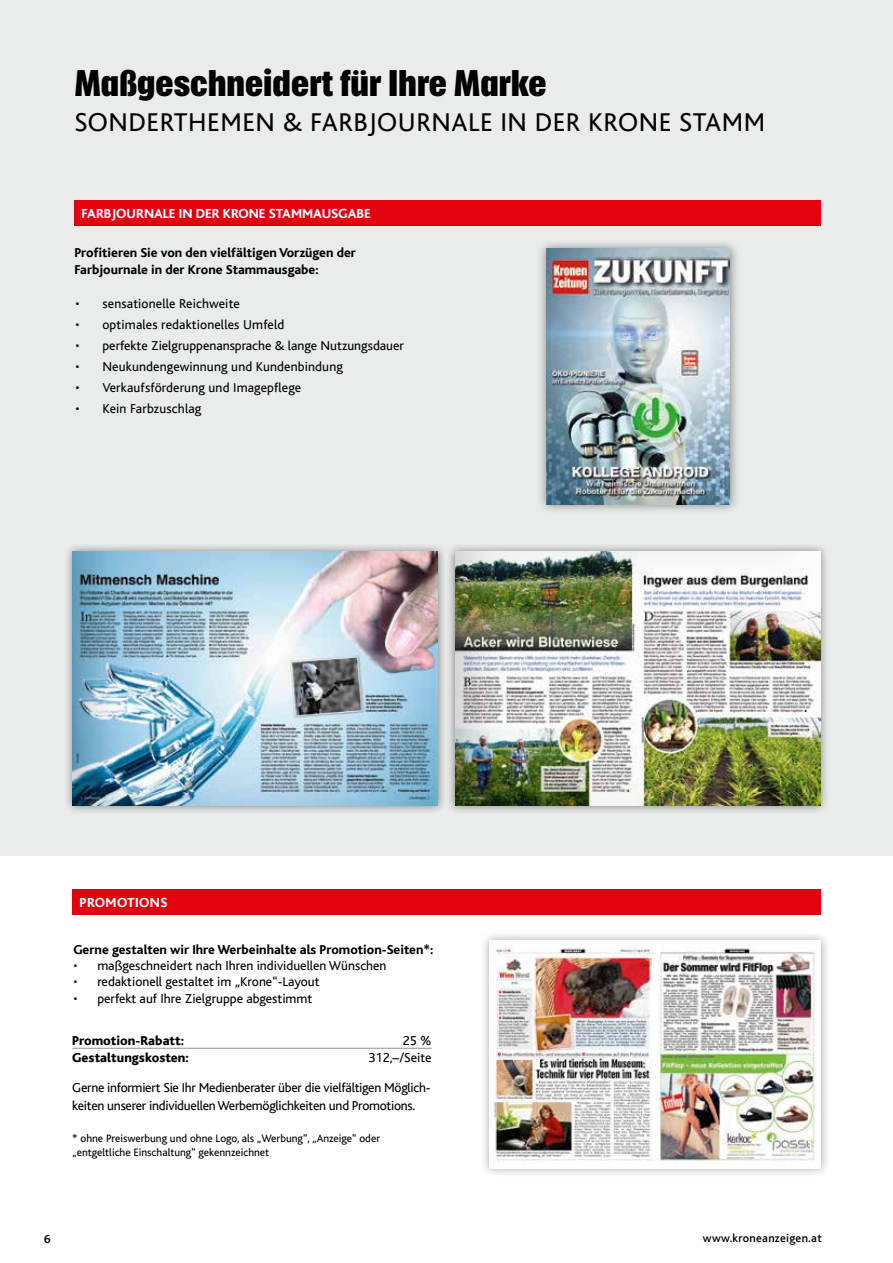
<style>
.page{position:relative;width:893px;height:1263px;background:#fff}
.page>*{position:absolute;margin:0;border:0;box-sizing:border-box;transform-origin:0 0}
.t1{font:700 condensed 36px "Placard";color:#000}
.t2{font:27px "Bliss";letter-spacing:.02em;color:#000}
.t3{font:800 13.8px "Bliss";color:#fff}
.t4{font:800 13.8px "Bliss";letter-spacing:.03em;color:#fff}
.t5{font:13.5px "Bliss";color:#000}
.t6{font:800 13.5px/16.2px "Bliss";color:#000}
.t7{font:13.5px/18px "Bliss";letter-spacing:-.02em;color:#000}
.t8{font:800 13.5px "Bliss";color:#000}
.t9{font:500 12px "Bliss";letter-spacing:.025em;color:#000}
.t10{font:700 12px "Bliss";color:#000}
.t11{font:11.25px/13.5px "Bliss";color:#000}
</style>
<div class="page">
<div style="left:0;top:0;width:893px;height:856px;background:#eaebeb"></div>
<div style="left:537px;top:239px;width:203px;height:276px;background:#000;opacity:.45"></div>
<img style="left:547px;top:249px;width:183px;height:256px">
<div style="left:446px;top:543px;width:384px;height:272px;background:#000;opacity:.45"></div>
<div style="left:451px;top:549px;width:371px;height:257px;background:#000;opacity:.21"></div>
<hr style="left:72px;top:1048px;width:164px;height:1px;background:#919292">
<hr style="left:236px;top:1048px;width:196px;height:1px;background:#919292">
<div style="left:72px;top:889px;width:749px;height:25px;background:#e3000f"></div>
<div style="left:479px;top:931px;width:351px;height:247px;background:#000;opacity:.35"></div>
<img style="left:489px;top:941px;width:332px;height:227px">
<div style="left:74px;top:200px;width:747px;height:26px;background:#e3000f"></div>
<div style="left:63px;top:543px;width:384px;height:272px;background:#000;opacity:.45"></div>
<div style="left:69px;top:549px;width:370px;height:257px;background:#000;opacity:.21"></div>
<h1 class="t1" style="left:74px;top:64px;width:474px">Maßgeschneidert für Ihre Marke</h1>
<h2 class="t2" style="left:74px;top:107px;width:692px">SONDERTHEMEN &amp; FARBJOURNALE IN DER KRONE STAMM</h2>
<p class="t3" style="left:82px;top:207px;width:290px">FARBJOURNALE IN DER KRONE STAMMAUSGABE</p>
<p class="t6" style="left:74px;top:245px;width:283px">Profitieren Sie von den vielfältigen Vorzügen der<br>Farbjournale in der Krone Stammausgabe:</p>
<p class="t5" style="left:75px;top:296px;width:166px">• sensationelle Reichweite</p>
<p class="t5" style="left:75px;top:317px;width:210px">• optimales redaktionelles Umfeld</p>
<p class="t5" style="left:75px;top:338px;width:330px">• perfekte Zielgruppenansprache &amp; lange Nutzungsdauer</p>
<p class="t5" style="left:75px;top:359px;width:269px">• Neukundengewinnung und Kundenbindung</p>
<p class="t5" style="left:75px;top:380px;width:227px">• Verkaufsförderung und Imagepflege</p>
<p class="t5" style="left:75px;top:401px;width:127px">• Kein Farbzuschlag</p>
<p class="t4" style="left:80px;top:895px;width:89px">PROMOTIONS</p>
<p class="t6" style="left:73px;top:941px;width:361px">Gerne gestalten wir Ihre Werbeinhalte als Promotion-Seiten*:</p>
<p class="t5" style="left:73px;top:958px;width:315px">• maßgeschneidert nach Ihren individuellen Wünschen</p>
<p class="t5" style="left:73px;top:975px;width:248px">• redaktionell gestaltet im „Krone“-Layout</p>
<p class="t5" style="left:73px;top:992px;width:240px">• perfekt auf Ihre Zielgruppe abgestimmt</p>
<p class="t8" style="left:72px;top:1033px;width:113px">Promotion-Rabatt:</p>
<p class="t5" style="left:403px;top:1033px;width:30px">25 %</p>
<p class="t8" style="left:72px;top:1051px;width:118px">Gestaltungskosten:</p>
<p class="t5" style="left:369px;top:1051px;width:65px">312,–/Seite</p>
<p class="t7" style="left:72px;top:1079px;width:360px">Gerne informiert Sie Ihr Medienberater über die vielfältigen Möglich&shy;keiten unserer individuellen Werbemöglichkeiten und Promotions.</p>
<p class="t11" style="left:72px;top:1132px;width:309px">* ohne Preiswerbung und ohne Logo, als „Werbung“, „Anzeige“ oder „entgeltliche Einschaltung“ gekennzeichnet</p>
<p class="t10" style="left:44px;top:1233px;width:8px">6</p>
<p class="t9" style="left:681px;top:1232px;width:120px">www.kroneanzeigen.at</p>
<p class="t9" style="left:703px;top:1232px;width:120px">www.kroneanzeigen.at</p>
</div>
